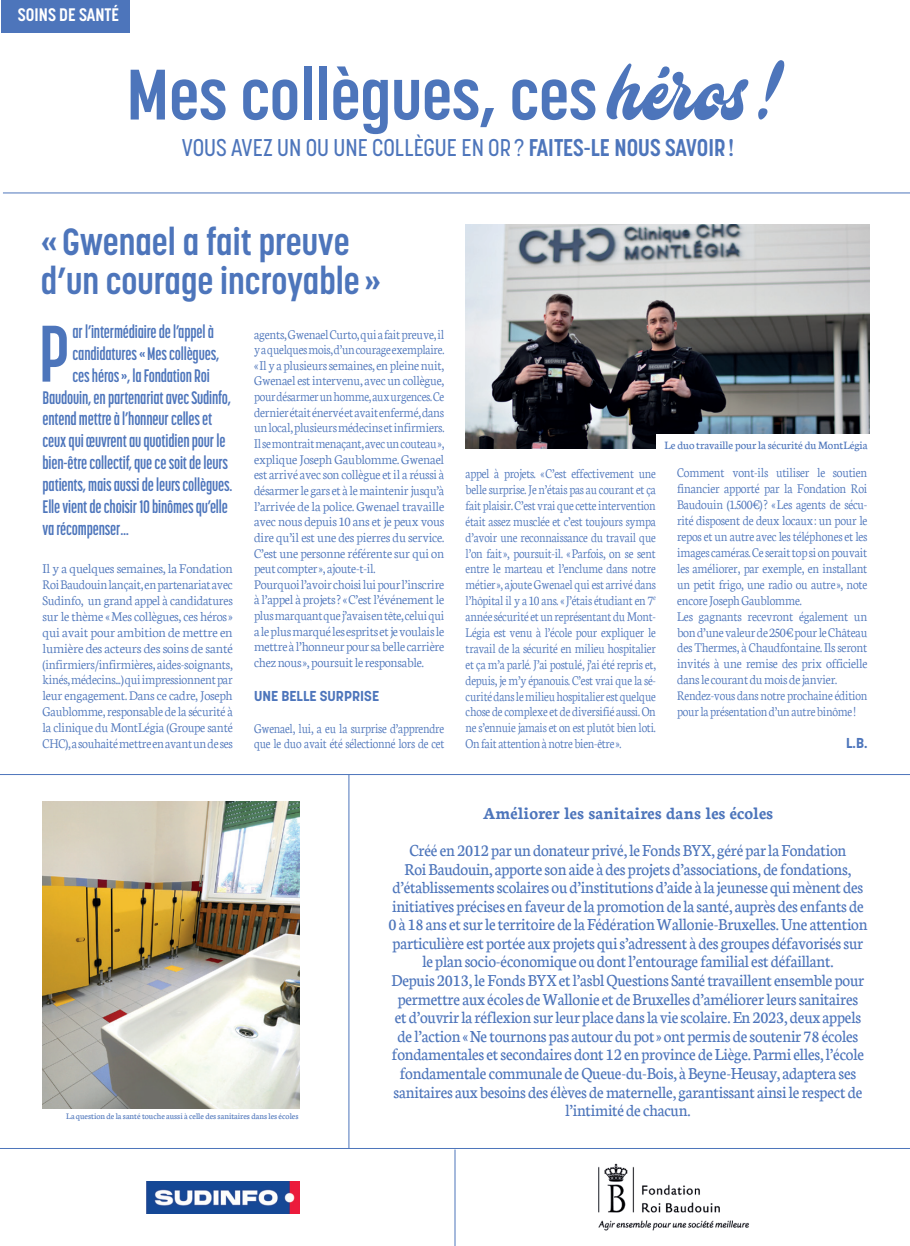
<style>
.page{position:relative;width:910px;height:1246px;background:#fff}
.page>*{position:absolute;margin:0;border:0;box-sizing:border-box;transform-origin:0 0}
.t1{font:700 79.35px "Korolev Compressed";color:#4d75bb}
.t2{font:700 70.65px "Korolev Condensed";letter-spacing:-.005em;color:#4d75bb}
.t3{font:700 37.5px/39px "Korolev Condensed";color:#4d75bb}
.t4{font:500 24px "Korolev Condensed";color:#4d75bb}
.t5{font:18px/18.6px "Neuton";letter-spacing:-.01em;color:#4d75bb;text-align:center;scale:.94 1}
.t6{font:700 18px "Korolev Compressed";letter-spacing:-.01em;color:#4d75bb;scale:.96 1}
.t7{font:700 18px "Neuton";color:#4d75bb}
.t8{font:700 18px "Korolev Condensed";color:#fff}
.t9{font:300 14.25px/15.6px "Neuton";letter-spacing:-.02em;color:#4d75bb;scale:.93 1}
.t10{font:300 14.25px/15.9px "Neuton";letter-spacing:-.02em;color:#4d75bb;scale:.89 1}
.t11{font:300 14.25px/15.9px "Neuton";letter-spacing:-.02em;color:#4d75bb;scale:.92 1}
.t12{font:300 14.25px/15.9px "Neuton";letter-spacing:-.02em;color:#4d75bb;text-align:justify}
.t13{font:700 14.25px "Korolev";color:#4d75bb}
.t14{font:12px "Neuton";color:#4d75bb}
.t15{font:9px "Neuton";color:#4d75bb}
.s1{font-family:"Mustardo";font-weight:400}
.s2{font-weight:700}
</style>
<div class="page">
<hr style="left:0;top:1148px;width:910px;height:1px;background:#4d75bb">
<hr style="left:455px;top:1149px;width:1px;height:97px;background:#4d75bb">
<hr style="left:3px;top:193px;width:907px;height:1px;background:#4d75bb">
<hr style="left:0;top:774px;width:910px;height:1px;background:#4d75bb">
<img style="left:466px;top:224px;width:403px;height:225px">
<div style="left:1px;top:0;width:129px;height:32px;background:#4d75bb"></div>
<div style="left:656px;top:434px;width:215px;height:20px;background:#fff"></div>
<img style="left:147px;top:1181px;width:153px;height:33px">
<img style="left:598px;top:1163px;width:151px;height:67px">
<hr style="left:349px;top:775px;width:1px;height:373px;background:#4d75bb">
<img style="left:43px;top:801px;width:257px;height:308px">
<p class="t8" style="left:18px;top:4px;width:103px">SOINS DE SANTÉ</p>
<h2 class="t2" style="left:127px;top:53px;width:664px">Mes collègues, ces <span class="s1">héros !</span></h2>
<h3 class="t4" style="left:182px;top:133px;width:554px">VOUS AVEZ UN OU UNE COLLÈGUE EN OR ? <span class="s2">FAITES-LE NOUS SAVOIR !</span></h3>
<h3 class="t3" style="left:41px;top:222px;width:342px">« Gwenael a fait preuve d’un courage incroyable »</h3>
<h1 class="t1" style="left:39px;top:309px;width:32px">P</h1>
<p class="t6" style="left:73px;top:322px;width:149px">ar l’intermédiaire de l’appel à</p>
<p class="t6" style="left:73px;top:344px;width:154px">candidatures « Mes collègues,</p>
<p class="t6" style="left:73px;top:365px;width:145px">ces héros », la Fondation Roi</p>
<p class="t6" style="left:43px;top:387px;width:198px">Baudouin, en partenariat avec Sudinfo,</p>
<p class="t6" style="left:43px;top:409px;width:178px">entend mettre à l’honneur celles et</p>
<p class="t6" style="left:43px;top:431px;width:192px">ceux qui œuvrent au quotidien pour le</p>
<p class="t6" style="left:43px;top:453px;width:195px">bien-être collectif, que ce soit de leurs</p>
<p class="t6" style="left:43px;top:475px;width:199px">patients, mais aussi de leurs collègues.</p>
<p class="t6" style="left:43px;top:497px;width:195px">Elle vient de choisir 10 binômes qu’elle</p>
<p class="t6" style="left:43px;top:519px;width:91px">va récompenser…</p>
<p class="t12" style="left:43px;top:560px;width:192px">Il y a quelques semaines, la Fondation Roi Baudouin lançait, en partenariat avec Sudinfo, un grand appel à candidatures sur le thème « Mes collègues, ces héros » qui avait pour ambition de mettre en lumière des acteurs des soins de santé (infirmiers/infirmières, aides-soignants, kinés, médecins...) qui impressionnent par leur engagement. Dans ce cadre, Joseph Gaublomme, responsable de la sécurité à la clinique du MontLégia (Groupe santé CHC), a souhaité mettre en avant un de ses</p>
<p class="t9" style="left:254px;top:326px;width:206px">agents, Gwenael Curto, qui a fait preuve, il y a quelques mois, d’un courage exemplaire. « Il y a plusieurs semaines, en pleine nuit, Gwenael est intervenu, avec un collègue, pour désarmer un homme, aux urgences. Ce dernier était énervé et avait enfermé, dans un local, plusieurs médecins et infirmiers.<br>Il se montrait menaçant, avec un couteau », explique Joseph Gaublomme. Gwenael est arrivé avec son collègue et il a réussi à désarmer le gars et à le maintenir jusqu’à l’arrivée de la police. Gwenael travaille avec nous depuis 10 ans et je peux vous dire qu’il est une des pierres du service.<br>C’est une personne référente sur qui on peut compter », ajoute-t-il.<br>Pourquoi l’avoir choisi lui pour l’inscrire à l’appel à projets ? « C’est l’événement le plus marquant que j’avais en tête, celui qui a le plus marqué les esprits et je voulais le mettre à l’honneur pour sa belle carrière chez nous », poursuit le responsable.</p>
<p class="t13" style="left:254px;top:687px;width:127px">UNE BELLE SURPRISE</p>
<p class="t10" style="left:254px;top:720px;width:215px">Gwenael, lui, a eu la surprise d’apprendre que le duo avait été sélectionné lors de cet</p>
<p class="t14" style="left:665px;top:439px;width:204px">Le duo travaille pour la sécurité du MontLégia</p>
<p class="t10" style="left:466px;top:465px;width:215px;text-align:justify">appel à projets. « C’est effectivement une belle surprise. Je n’étais pas au courant et ça fait plaisir. C’est vrai que cette intervention était assez musclée et c’est toujours sympa d’avoir une reconnaissance du travail que l’on fait », poursuit-il. « Parfois, on se sent entre le marteau et l’enclume dans notre métier », ajoute Gwenael qui est arrivé dans l’hôpital il y a 10 ans. « J’étais étudiant en 7<sup>e </sup>année sécurité et un représentant du Mont-Légia est venu à l’école pour expliquer le travail de la sécurité en milieu hospitalier et ça m’a parlé. J’ai postulé, j’ai été repris et, depuis, je m’y épanouis. C’est vrai que la sé&shy;curité dans le milieu hospitalier est quelque chose de complexe et de diversifié aussi. On ne s’ennuie jamais et on est plutôt bien loti.<br>On fait attention à notre bien-être ».</p>
<p class="t11" style="left:677px;top:464px;width:208px">Comment vont-ils utiliser le soutien financier apporté par la Fondation Roi Baudouin (1.500€) ? « Les agents de sécu&shy;rité disposent de deux locaux : un pour le repos et un autre avec les téléphones et les images caméras. Ce serait top si on pouvait les améliorer, par exemple, en installant un petit frigo, une radio ou autre », note encore Joseph Gaublomme.<br>Les gagnants recevront également un bon d’une valeur de 250€ pour le Château des Thermes, à Chaudfontaine. Ils seront invités à une remise des prix officielle dans le courant du mois de janvier.<br>Rendez-vous dans notre prochaine édition pour la présentation d’un autre binôme !</p>
<p class="t13" style="left:846px;top:734px;width:23px">L.B.</p>
<p class="t15" style="left:66px;top:1111px;width:234px">La question de la santé touche aussi à celle des sanitaires dans les écoles</p>
<p class="t7" style="left:483px;top:803px;width:292px">Améliorer les sanitaires dans les écoles</p>
<p class="t5" style="left:388px;top:841px;width:511px">Créé en 2012 par un donateur privé, le Fonds BYX, géré par la Fondation<br>Roi Baudouin, apporte son aide à des projets d’associations, de fondations, d’établissements scolaires ou d’institutions d’aide à la jeunesse qui mènent des initiatives précises en faveur de la promotion de la santé, auprès des enfants de 0 à 18 ans et sur le territoire de la Fédération Wallonie-Bruxelles. Une attention particulière est portée aux projets qui s’adressent à des groupes défavorisés sur le plan socio-économique ou dont l’entourage familial est défaillant.<br>Depuis 2013, le Fonds BYX et l’asbl Questions Santé travaillent ensemble pour permettre aux écoles de Wallonie et de Bruxelles d’améliorer leurs sanitaires<br>et d’ouvrir la réflexion sur leur place dans la vie scolaire. En 2023, deux appels de l’action « Ne tournons pas autour du pot » ont permis de soutenir 78 écoles fondamentales et secondaires dont 12 en province de Liège. Parmi elles, l’école fondamentale communale de Queue-du-Bois, à Beyne-Heusay, adaptera ses sanitaires aux besoins des élèves de maternelle, garantissant ainsi le respect de l’intimité de chacun.</p>
</div>
